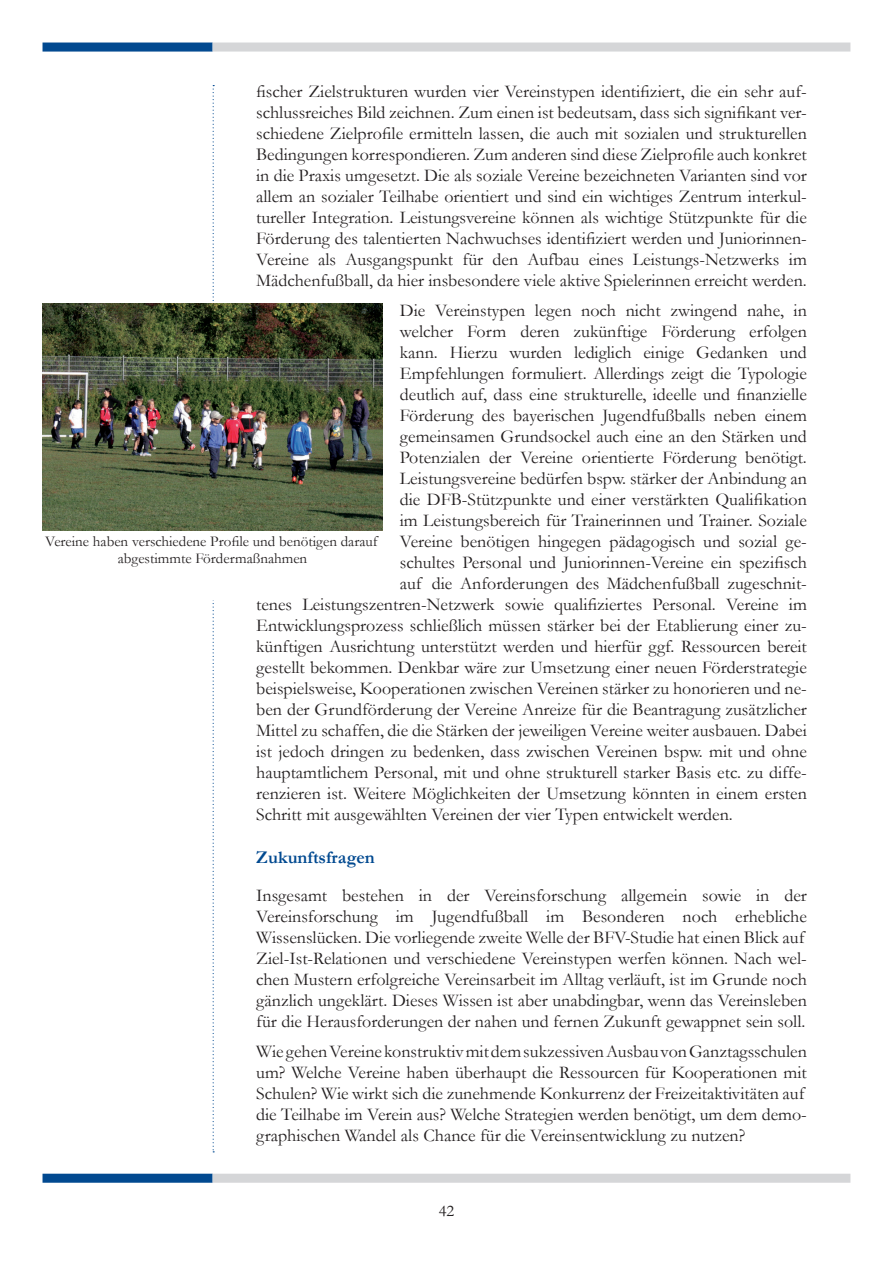
<style>
.page{position:relative;width:893px;height:1263px;background:#fff}
.page>*{position:absolute;margin:0;border:0;box-sizing:border-box;transform-origin:0 0}
.t1{font:18px/21px "Garamond";color:#231f20}
.Headline_2{font:700 18px "Garamond";color:#014990}
.t2{font:16.5px "Garamond";color:#231f20}
.Beschriftung{font:15px/16.5px "Garamond";color:#231f20;text-align:center}
</style>
<div class="page">
<div style="left:43px;top:1174px;width:170px;height:9px;background:#014990;border:2px solid #014990"></div>
<svg style="left:213px;top:85px;width:1px;height:1067px"></svg>
<div style="left:213px;top:1174px;width:637px;height:9px;background:#d5d6d8;border:2px solid #d5d6d8"></div>
<div style="left:43px;top:43px;width:170px;height:9px;background:#014990;border:2px solid #014990"></div>
<div style="left:213px;top:43px;width:637px;height:9px;background:#d5d6d8;border:2px solid #d5d6d8"></div>
<div style="left:196px;top:524px;width:25px;height:76px;background:#fff"></div>
<img style="left:43px;top:303px;width:340px;height:227px">
<p class="t1" style="left:256px;top:80px;width:552px;text-align:justify">fischer Zielstrukturen wurden vier Vereinstypen identifiziert, die ein sehr auf&shy;schlussreiches Bild zeichnen. Zum einen ist bedeutsam, dass sich signifikant ver&shy;schiedene Zielprofile ermitteln lassen, die auch mit sozialen und strukturellen Bedingungen korrespondieren. Zum anderen sind diese Zielprofile auch konkret in die Praxis umgesetzt. Die als soziale Vereine bezeichneten Varianten sind vor allem an sozialer Teilhabe orientiert und sind ein wichtiges Zentrum interkul&shy;tureller Integration. Leistungsvereine können als wichtige Stützpunkte für die Förderung des talentierten Nachwuchses identifiziert werden und Juniorinnen-Vereine als Ausgangspunkt für den Aufbau eines Leistungs-Netzwerks im Mädchenfußball, da hier insbesondere viele aktive Spielerinnen erreicht werden.</p>
<p class="t1" style="left:400px;top:299px;width:408px">Die Vereinstypen legen noch nicht zwingend nahe, in</p>
<p class="t1" style="left:400px;top:320px;width:408px">welcher Form deren zukünftige Förderung erfolgen</p>
<p class="t1" style="left:400px;top:341px;width:408px">kann. Hierzu wurden lediglich einige Gedanken und</p>
<p class="t1" style="left:400px;top:362px;width:409px">Empfehlungen formuliert. Allerdings zeigt die Typologie</p>
<p class="t1" style="left:400px;top:383px;width:408px">deutlich auf, dass eine strukturelle, ideelle und finanzielle</p>
<p class="t1" style="left:400px;top:404px;width:409px">Förderung des bayerischen Jugendfußballs neben einem</p>
<p class="t1" style="left:400px;top:425px;width:408px">gemeinsamen Grundsockel auch eine an den Stärken und</p>
<p class="t1" style="left:400px;top:446px;width:409px">Potenzialen der Vereine orientierte Förderung benötigt.</p>
<p class="t1" style="left:400px;top:467px;width:408px">Leistungsvereine bedürfen bspw. stärker der Anbindung an</p>
<p class="t1" style="left:400px;top:488px;width:408px">die DFB-Stützpunkte und einer verstärkten Qualifikation</p>
<p class="t1" style="left:400px;top:509px;width:408px">im Leistungsbereich für Trainerinnen und Trainer. Soziale</p>
<p class="t1" style="left:400px;top:530px;width:408px">Vereine benötigen hingegen pädagogisch und sozial ge-</p>
<p class="t1" style="left:400px;top:551px;width:408px">schultes Personal und Juniorinnen-Vereine ein spezifisch</p>
<p class="t1" style="left:400px;top:572px;width:408px">auf die Anforderungen des Mädchenfußball zugeschnit-</p>
<p class="t1" style="left:256px;top:593px;width:552px">tenes Leistungszentren-Netzwerk sowie qualifiziertes Personal. Vereine im</p>
<p class="t1" style="left:256px;top:614px;width:552px">Entwicklungsprozess schließlich müssen stärker bei der Etablierung einer zu-</p>
<p class="t1" style="left:256px;top:635px;width:552px">künftigen Ausrichtung unterstützt werden und hierfür ggf. Ressourcen bereit</p>
<p class="t1" style="left:256px;top:656px;width:552px">gestellt bekommen. Denkbar wäre zur Umsetzung einer neuen Förderstrategie</p>
<p class="t1" style="left:256px;top:677px;width:552px">beispielsweise, Kooperationen zwischen Vereinen stärker zu honorieren und ne-</p>
<p class="t1" style="left:256px;top:698px;width:552px">ben der Grundförderung der Vereine Anreize für die Beantragung zusätzlicher</p>
<p class="t1" style="left:256px;top:719px;width:552px">Mittel zu schaffen, die die Stärken der jeweiligen Vereine weiter ausbauen. Dabei</p>
<p class="t1" style="left:256px;top:740px;width:552px">ist jedoch dringen zu bedenken, dass zwischen Vereinen bspw. mit und ohne</p>
<p class="t1" style="left:256px;top:761px;width:552px">hauptamtlichem Personal, mit und ohne strukturell starker Basis etc. zu diffe-</p>
<p class="t1" style="left:256px;top:782px;width:552px">renzieren ist. Weitere Möglichkeiten der Umsetzung könnten in einem ersten</p>
<p class="t1" style="left:256px;top:803px;width:478px">Schritt mit ausgewählten Vereinen der vier Typen entwickelt werden.</p>
<p class="Headline_2" style="left:256px;top:846px;width:120px">Zukunftsfragen</p>
<p class="t1" style="left:256px;top:884px;width:552px">Insgesamt bestehen in der Vereinsforschung allgemein sowie in der Vereinsforschung im Jugendfußball im Besonderen noch erhebliche Wissenslücken. Die vorliegende zweite Welle der BFV-Studie hat einen Blick auf Ziel-Ist-Relationen und verschiedene Vereinstypen werfen können. Nach wel&shy;chen Mustern erfolgreiche Vereinsarbeit im Alltag verläuft, ist im Grunde noch gänzlich ungeklärt. Dieses Wissen ist aber unabdingbar, wenn das Vereinsleben für die Herausforderungen der nahen und fernen Zukunft gewappnet sein soll.</p>
<p class="t1" style="left:256px;top:1040px;width:552px">Wie gehen Vereine konstruktiv mit dem sukzessiven Ausbau von Ganztagsschulen um? Welche Vereine haben überhaupt die Ressourcen für Kooperationen mit Schulen? Wie wirkt sich die zunehmende Konkurrenz der Freizeitaktivitäten auf die Teilhabe im Verein aus? Welche Strategien werden benötigt, um dem demo&shy;graphischen Wandel als Chance für die Vereinsentwicklung zu nutzen?</p>
<p class="Beschriftung" style="left:45px;top:533px;width:334px">Vereine haben verschiedene Profile und benötigen darauf abgestimmte Fördermaßnahmen</p>
<p class="t2" style="left:439px;top:1201px;width:17px">42</p>
</div>
